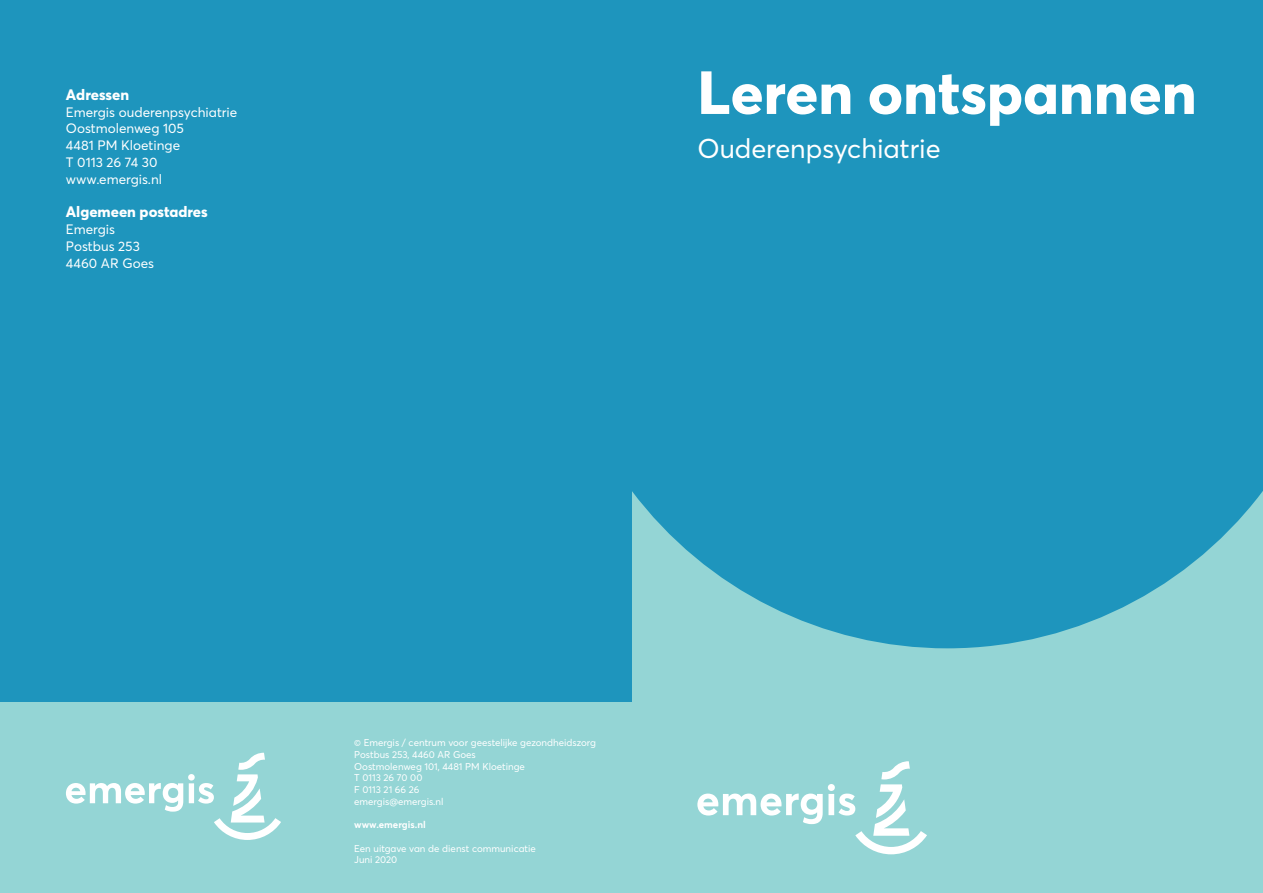
<style>
.page{position:relative;width:1263px;height:893px;background:#fff}
.page>*{position:absolute;margin:0;border:0;box-sizing:border-box;transform-origin:0 0}
.t1{font:800 60px "Averta";color:#fff}
.t2{font:27px "Averta";color:#fff}
.Tekst_wit{font:800 15px "Averta";color:#fff}
.Tekst_wit-2{font:13.5px "Averta";color:#fff}
.t3{font:9.75px "Averta";color:#fff}
.t4{font:700 9.75px "Averta";color:#fff}
</style>
<div class="page">
<div style="left:631px;top:298px;width:632px;height:595px;background:#94d5d5"></div>
<svg style="left:631px;top:0;width:632px;height:648px;background:#2699be"></svg>
<svg style="left:697px;top:761px;width:230px;height:93px"></svg>
<div style="left:0;top:702px;width:631px;height:191px;background:#94d5d5"></div>
<div style="left:0;top:0;width:631px;height:702px;background:#1e95bd"></div>
<svg style="left:66px;top:753px;width:215px;height:87px"></svg>
<p class="Tekst_wit" style="left:66px;top:84px;width:65px">Adressen</p>
<p class="Tekst_wit-2" style="left:66px;top:102px;width:173px">Emergis ouderenpsychiatrie</p>
<p class="Tekst_wit-2" style="left:66px;top:119px;width:120px">Oostmolenweg 105</p>
<p class="Tekst_wit-2" style="left:66px;top:136px;width:116px">4481 PM Kloetinge</p>
<p class="Tekst_wit-2" style="left:66px;top:153px;width:93px">T 0113 26 74 30</p>
<p class="Tekst_wit-2" style="left:66px;top:170px;width:98px">www.emergis.nl</p>
<p class="Tekst_wit" style="left:66px;top:201px;width:143px">Algemeen postadres</p>
<p class="Tekst_wit-2" style="left:66px;top:220px;width:51px">Emergis</p>
<p class="Tekst_wit-2" style="left:66px;top:237px;width:75px">Postbus 253</p>
<p class="Tekst_wit-2" style="left:66px;top:254px;width:90px">4460 AR Goes</p>
<p class="t1" style="left:697px;top:50px;width:501px">Leren ontspannen</p>
<p class="t2" style="left:697px;top:129px;width:245px">Ouderenpsychiatrie</p>
<p class="t3" style="left:354px;top:736px;width:243px">© Emergis / centrum voor geestelijke gezondheidszorg</p>
<p class="t3" style="left:354px;top:748px;width:123px">Postbus 253, 4460 AR Goes</p>
<p class="t3" style="left:354px;top:759px;width:172px">Oostmolenweg 101, 4481 PM Kloetinge</p>
<p class="t3" style="left:354px;top:771px;width:70px">T 0113 26 70 00</p>
<p class="t3" style="left:354px;top:783px;width:67px">F 0113 21 66 26</p>
<p class="t3" style="left:354px;top:795px;width:91px">emergis@emergis.nl</p>
<p class="t4" style="left:354px;top:818px;width:73px">www.emergis.nl</p>
<p class="t3" style="left:354px;top:841px;width:183px">Een uitgave van de dienst communicatie</p>
<p class="t3" style="left:354px;top:853px;width:45px">Juni 2020</p>
</div>
